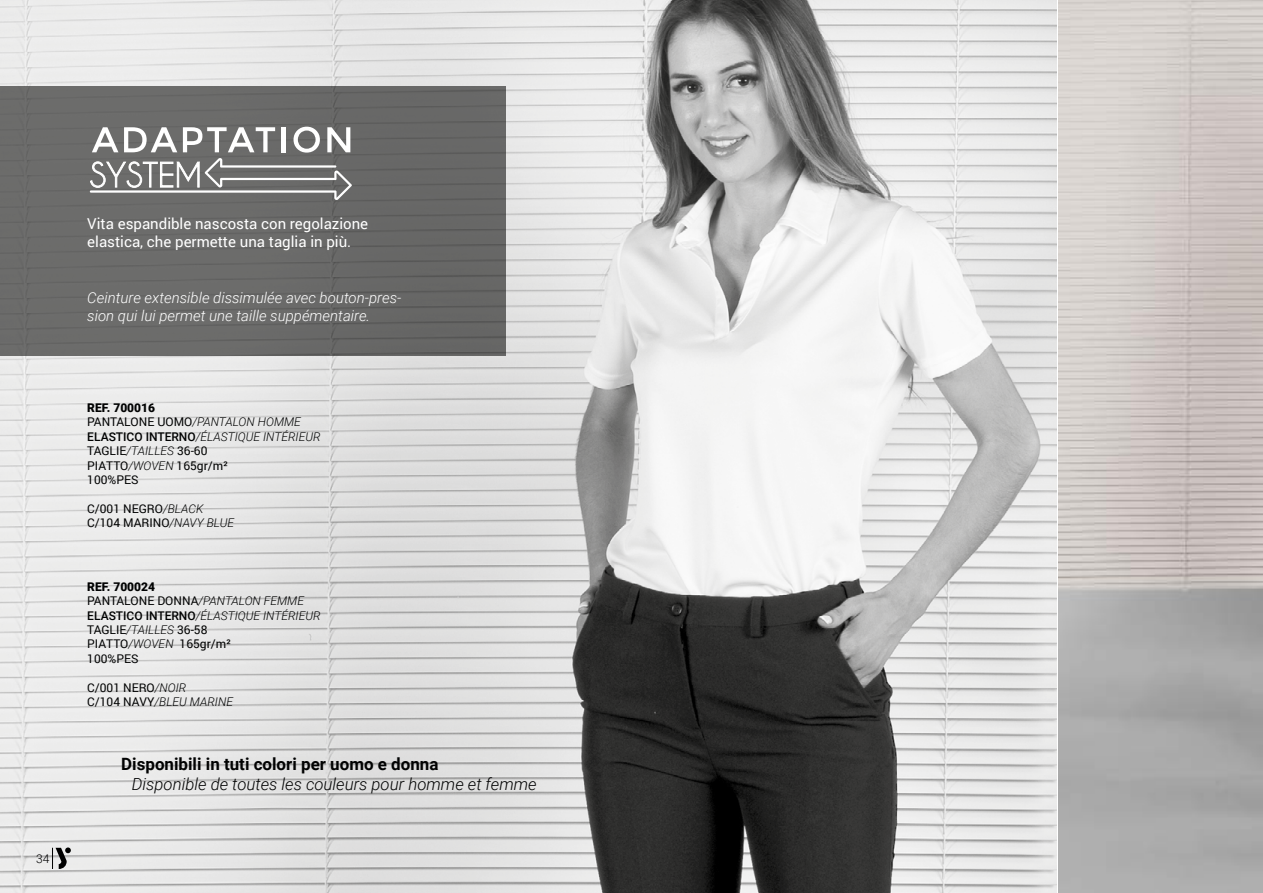
<style>
.page{position:relative;width:1263px;height:893px;background:#fff}
.page>*{position:absolute;margin:0;border:0;box-sizing:border-box;transform-origin:0 0}
.t1{font:700 16.95px "Roboto";color:#010202}
.t2{font:italic 300 16.65px "Roboto";color:#010202}
.t3{font:italic 300 15px/18px "Roboto";color:#fff}
.t4{font:15px/18px "Roboto";color:#fff}
.t5{font:italic 300 12px/14.4px "Roboto";color:#010202}
.t6{font:12px/14.4px "Roboto";color:#010202}
.t7{font:300 12px "Roboto";color:#000}
.s1{font-weight:900;font-style:normal}
.s2{font-weight:400;font-style:normal}
.s3{font-weight:500;font-style:normal}
.s4{font-weight:300;font-style:italic}
</style>
<div class="page">
<img style="left:0;top:0;width:1057px;height:893px">
<svg style="left:52px;top:847px;width:19px;height:22px"></svg>
<div style="left:0;top:86px;width:506px;height:269px;background:#6a6a69"></div>
<svg style="left:90px;top:127px;width:262px;height:73px"></svg>
<p class="t7" style="left:36px;top:850px;width:15px">34</p>
<p class="t4" style="left:87px;top:214px;width:282px">Vita espandible nascosta con regolazione elastica, che permette una taglia in più.</p>
<p class="t3" style="left:87px;top:288px;width:316px">Ceinture extensible dissimulée avec bouton-pres&shy;sion qui lui permet une taille suppémentaire.</p>
<p class="t5" style="left:87px;top:400px;width:235px"><span class="s1">REF. 700016<br></span><span class="s2">PANTALONE UOMO</span>/PANTALON HOMME<br><span class="s3">ELASTICO INTERNO</span>/ÉLASTIQUE INTÉRIEUR<br><span class="s2">TAGLIE</span>/TAILLES <span class="s2">36-60<br>PIATTO</span>/WOVEN <span class="s2">165gr/m²<br>100%PES</span></p>
<p class="t6" style="left:87px;top:501px;width:148px">C/001 NEGRO<span class="s4">/BLACK<br></span>C/104 MARINO<span class="s4">/NAVY BLUE</span></p>
<p class="t5" style="left:87px;top:579px;width:235px"><span class="s1">REF. 700024<br></span><span class="s2">PANTALONE DONNA</span>/PANTALON FEMME<br><span class="s3">ELASTICO INTERNO</span>/ÉLASTIQUE INTÉRIEUR<br><span class="s2">TAGLIE</span>/TAILLES <span class="s2">36-58<br>PIATTO</span>/WOVEN <span class="s2">165gr/m²<br>100%PES</span></p>
<p class="t6" style="left:87px;top:680px;width:147px">C/001 NERO<span class="s4">/NOIR<br></span>C/104 NAVY<span class="s4">/BLEU MARINE</span></p>
<h1 class="t1" style="left:121px;top:752px;width:319px">Disponibili in tuti colori per uomo e donna</h1>
<h2 class="t2" style="left:132px;top:773px;width:406px">Disponible de toutes les couleurs pour homme et femme</h2>
</div>
